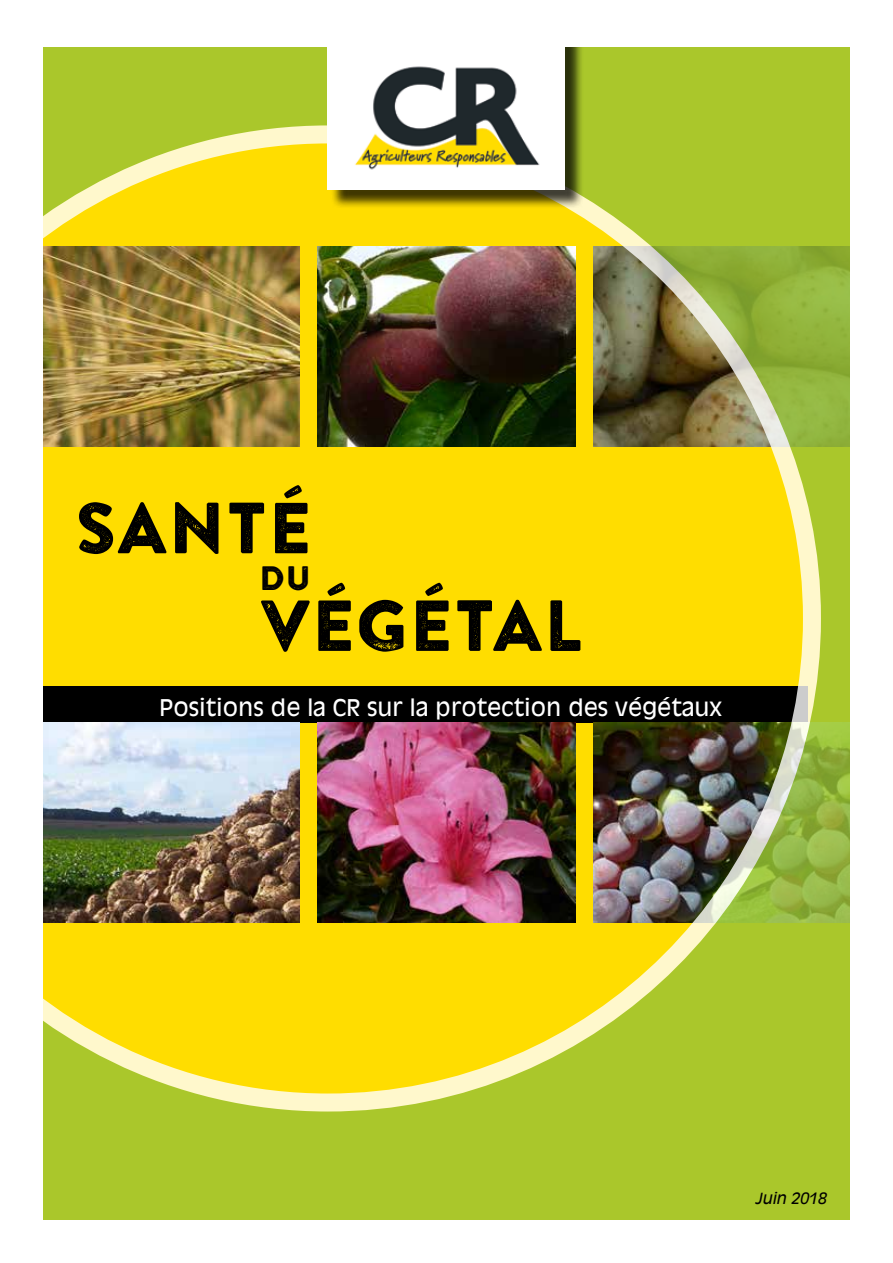
<style>
.page{position:relative;width:893px;height:1263px;background:#fff}
.page>*{position:absolute;margin:0;border:0;box-sizing:border-box;transform-origin:0 0}
.t1{font:72px "Brandon Printed One";color:#000}
.t2{font:33.9px "Brandon Printed One";color:#000}
.t3{font:22.5px "Antique Olive";color:#fff}
.t4{font:italic 15px "Antique Olive";color:#000}
</style>
<div class="page">
<img style="left:43px;top:47px;width:807px;height:1173px">
<div style="left:330px;top:25px;width:254px;height:184px;background:#000;opacity:.75"></div>
<div style="left:328px;top:22px;width:237px;height:168px;background:#fff"></div>
<img style="left:355px;top:66px;width:185px;height:104px">
<div style="left:0;top:0;width:893px;height:47px;background:#fff"></div>
<h1 class="t1" style="left:74px;top:482px;width:240px">SANTÉ</h1>
<h2 class="t2" style="left:259px;top:556px;width:53px">DU</h2>
<h1 class="t1" style="left:260px;top:580px;width:325px">VÉGÉTAL</h1>
<p class="t3" style="left:159px;top:692px;width:564px">Positions de la CR sur la protection des végétaux</p>
<p class="t4" style="left:756px;top:1189px;width:73px">Juin 2018</p>
</div>
